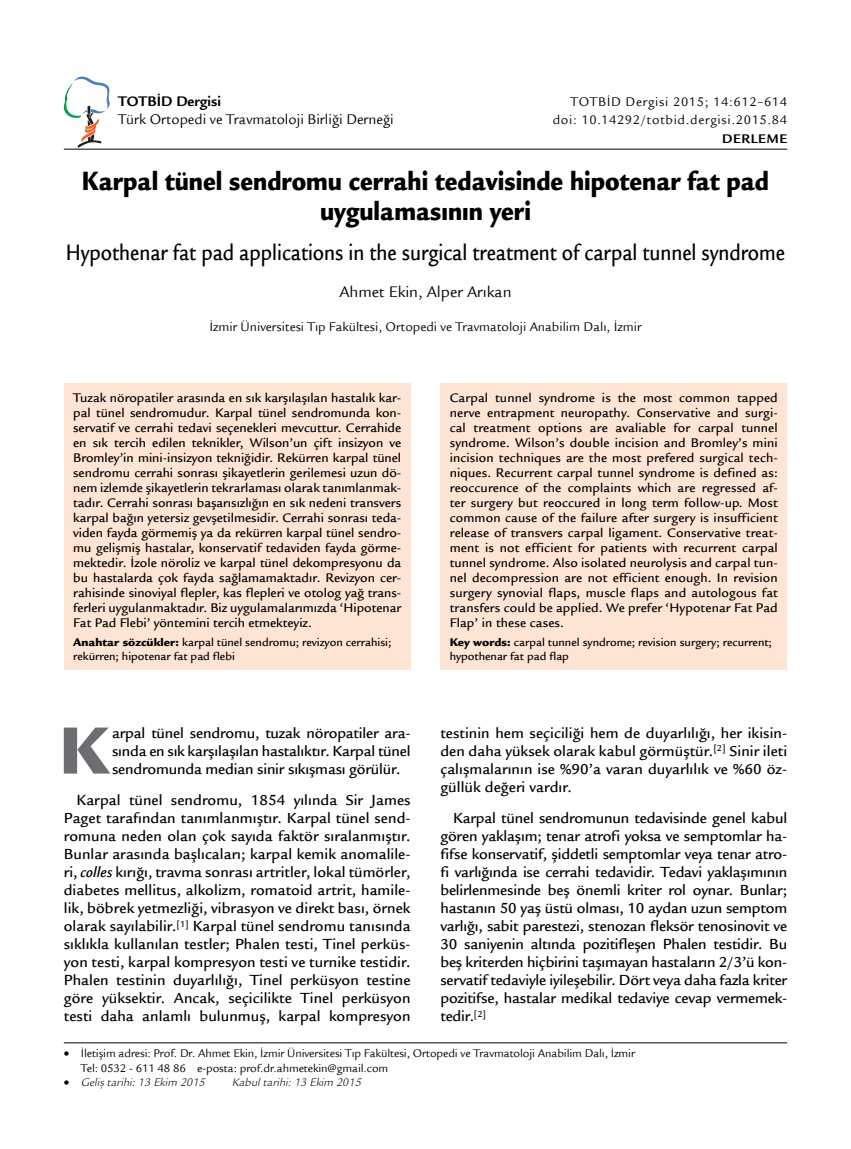
<style>
.page{position:relative;width:851px;height:1149px;background:#fff}
.page>*{position:absolute;margin:0;border:0;box-sizing:border-box;transform-origin:0 0}
.t1{font:900 72.6px "Legacy Sans Std";color:#6d6e71}
.t2{font:900 28.5px/30px "Legacy Sans Std";color:#000;text-align:center;scale:.85 1}
.t3{font:500 24px "Legacy Sans Std";color:#000;scale:.85 1}
.t4{font:16.5px "Legacy Sans Std";color:#000}
.t5{font:500 15.75px/18px "Legacy Sans Std";color:#000;text-align:justify}
.t6{font:15px "Legacy Sans Std";color:#000}
.t7{font:700 15px "Legacy Sans Std";color:#000}
.t8{font:500 13.5px/15px "Legacy Sans Std";letter-spacing:.005em;color:#000;text-align:justify}
.t9{font:13.5px "Legacy Sans Std";color:#000}
.t10{font:13.5px/18.5px "Legacy Sans Std";letter-spacing:.05em;color:#000;text-align:right}
.t11{font:700 13.5px "Legacy Sans Std";letter-spacing:.05em;color:#000}
.t12{font:500 12px/13.5px "Legacy Sans Std";color:#000}
.t13{font:12px/14.4px "Legacy Sans Std";letter-spacing:-.01em;color:#000}
.t14{font:italic 12px "ITC Legacy Sans Std";color:#000}
.s1{font-weight:900}
.s2{font-style:italic}
</style>
<div class="page">
<hr style="left:64px;top:149px;width:723px;height:1px;background:#000">
<hr style="left:64px;top:1042px;width:723px;height:1px;background:#000">
<svg style="left:64px;top:77px;width:46px;height:70px"></svg>
<div style="left:64px;top:383px;width:346px;height:286px;background:#fee5d3"></div>
<div style="left:440px;top:383px;width:347px;height:286px;background:#fee5d3"></div>
<p class="t7" style="left:118px;top:93px;width:104px">TOTBİD Dergisi</p>
<p class="t6" style="left:118px;top:111px;width:277px">Türk Ortopedi ve Travmatoloji Birliği Derneği</p>
<p class="t10" style="left:552px;top:92px;width:236px">TOTBİD Dergisi 2015; 14:612–614 doi: 10.14292/totbid.dergisi.2015.84</p>
<p class="t11" style="left:722px;top:131px;width:67px">DERLEME</p>
<h2 class="t2" style="left:82px;top:166px;width:809px">Karpal tünel sendromu cerrahi tedavisinde hipotenar fat pad uygulamasının yeri</h2>
<h3 class="t3" style="left:66px;top:239px;width:847px">Hypothenar fat pad applications in the surgical treatment of carpal tunnel syndrome</h3>
<p class="t4" style="left:339px;top:282px;width:173px">Ahmet Ekin, Alper Arıkan</p>
<p class="t9" style="left:209px;top:319px;width:433px">İzmir Üniversitesi Tıp Fakültesi, Ortopedi ve Travmatoloji Anabilim Dalı, İzmir</p>
<p class="t8" style="left:73px;top:390px;width:329px">Tuzak nöropatiler arasında en sık karşılaşılan hastalık kar&shy;pal tünel sendromudur. Karpal tünel sendromunda kon&shy;servatif ve cerrahi tedavi seçenekleri mevcuttur. Cerrahide en sık tercih edilen teknikler, Wilson’un çift insizyon ve Bromley’in mini-insizyon tekniğidir. Rekürren karpal tünel sendromu cerrahi sonrası şikayetlerin gerilemesi uzun dö&shy;nem izlemde şikayetlerin tekrarlaması olarak tanımlanmak&shy;tadır. Cerrahi sonrası başarısızlığın en sık nedeni transvers karpal bağın yetersiz gevşetilmesidir. Cerrahi sonrası teda&shy;viden fayda görmemiş ya da rekürren karpal tünel sendro&shy;mu gelişmiş hastalar, konservatif tedaviden fayda görme&shy;mektedir. İzole nöroliz ve karpal tünel dekompresyonu da bu hastalarda çok fayda sağlamamaktadır. Revizyon cer&shy;rahisinde sinoviyal flepler, kas flepleri ve otolog yağ trans&shy;ferleri uygulanmaktadır. Biz uygulamalarımızda ‘Hipotenar Fat Pad Flebi’ yöntemini tercih etmekteyiz.</p>
<p class="t12" style="left:73px;top:635px;width:320px"><span class="s1">Anahtar sözcükler:</span> karpal tünel sendromu; revizyon cerrahisi; rekürren; hipotenar fat pad flebi</p>
<h1 class="t1" style="left:59px;top:707px;width:52px">K</h1>
<p class="t5" style="left:112px;top:723px;width:300px">arpal tünel sendromu, tuzak nöropatiler ara&shy;sında en sık karşılaşılan hastalıktır. Karpal tünel sendromunda median sinir sıkışması görülür.</p>
<p class="t5" style="left:64px;top:791px;width:348px;text-indent:13px">Karpal tünel sendromu, 1854 yılında Sir James Paget tarafından tanımlanmıştır. Karpal tünel send&shy;romuna neden olan çok sayıda faktör sıralanmıştır.<br>Bunlar arasında başlıcaları; karpal kemik anomalile&shy;ri, <span class="s2">colles</span> kırığı, travma sonrası artritler, lokal tümörler, diabetes mellitus, alkolizm, romatoid artrit, hamile&shy;lik, böbrek yetmezliği, vibrasyon ve direkt bası, örnek olarak sayılabilir.<sup>[1]</sup> Karpal tünel sendromu tanısında sıklıkla kullanılan testler; Phalen testi, Tinel perküs&shy;yon testi, karpal kompresyon testi ve turnike testidir.<br>Phalen testinin duyarlılığı, Tinel perküsyon testine göre yüksektir. Ancak, seçicilikte Tinel perküsyon testi daha anlamlı bulunmuş, karpal kompresyon</p>
<p class="t8" style="left:449px;top:390px;width:329px">Carpal tunnel syndrome is the most common tapped nerve entrapment neuropathy. Conservative and surgi&shy;cal treatment options are avaliable for carpal tunnel syndrome. Wilson’s double incision and Bromley’s mini incision techniques are the most prefered surgical tech&shy;niques. Recurrent carpal tunnel syndrome is defined as: reoccurence of the complaints which are regressed af&shy;ter surgery but reoccured in long term follow-up. Most common cause of the failure after surgery is insufficient release of transvers carpal ligament. Conservative treat&shy;ment is not efficient for patients with recurrent carpal tunnel syndrome. Also isolated neurolysis and carpal tun&shy;nel decompression are not efficient enough. In revision surgery synovial flaps, muscle flaps and autologous fat transfers could be applied. We prefer ‘Hypotenar Fat Pad Flap’ in these cases.</p>
<p class="t12" style="left:449px;top:635px;width:323px"><span class="s1">Key words:</span> carpal tunnel syndrome; revision surgery; recurrent; hypothenar fat pad flap</p>
<p class="t5" style="left:440px;top:723px;width:348px">testinin hem seçiciliği hem de duyarlılığı, her ikisin&shy;den daha yüksek olarak kabul görmüştür.<sup>[2]</sup> Sinir ileti çalışmalarının ise %90’a varan duyarlılık ve %60 öz&shy;güllük değeri vardır.</p>
<p class="t5" style="left:440px;top:809px;width:348px;text-indent:13px">Karpal tünel sendromunun tedavisinde genel kabul gören yaklaşım; tenar atrofi yoksa ve semptomlar ha&shy;fifse konservatif, şiddetli semptomlar veya tenar atro&shy;fi varlığında ise cerrahi tedavidir. Tedavi yaklaşımının belirlenmesinde beş önemli kriter rol oynar. Bunlar; hastanın 50 yaş üstü olması, 10 aydan uzun semptom varlığı, sabit parestezi, stenozan fleksör tenosinovit ve 30 saniyenin altında pozitifleşen Phalen testidir. Bu beş kriterden hiçbirini taşımayan hastaların 2/3’ü kon&shy;servatif tedaviyle iyileşebilir. Dört veya daha fazla kriter pozitifse, hastalar medikal tedaviye cevap vermemek&shy;tedir.<sup>[2]</sup></p>
<p class="t13" style="left:81px;top:1046px;width:555px;text-indent:-17px">• İletişim adresi: Prof. Dr. Ahmet Ekin, İzmir Üniversitesi Tıp Fakültesi, Ortopedi ve Travmatoloji Anabilim Dalı, İzmir<br>Tel: 0532 - 611 48 86 e-posta: prof.dr.ahmetekin@gmail.com</p>
<p class="t14" style="left:64px;top:1075px;width:142px">• Geliş tarihi: 13 Ekim 2015</p>
<p class="t14" style="left:232px;top:1075px;width:130px">Kabul tarihi: 13 Ekim 2015</p>
</div>
